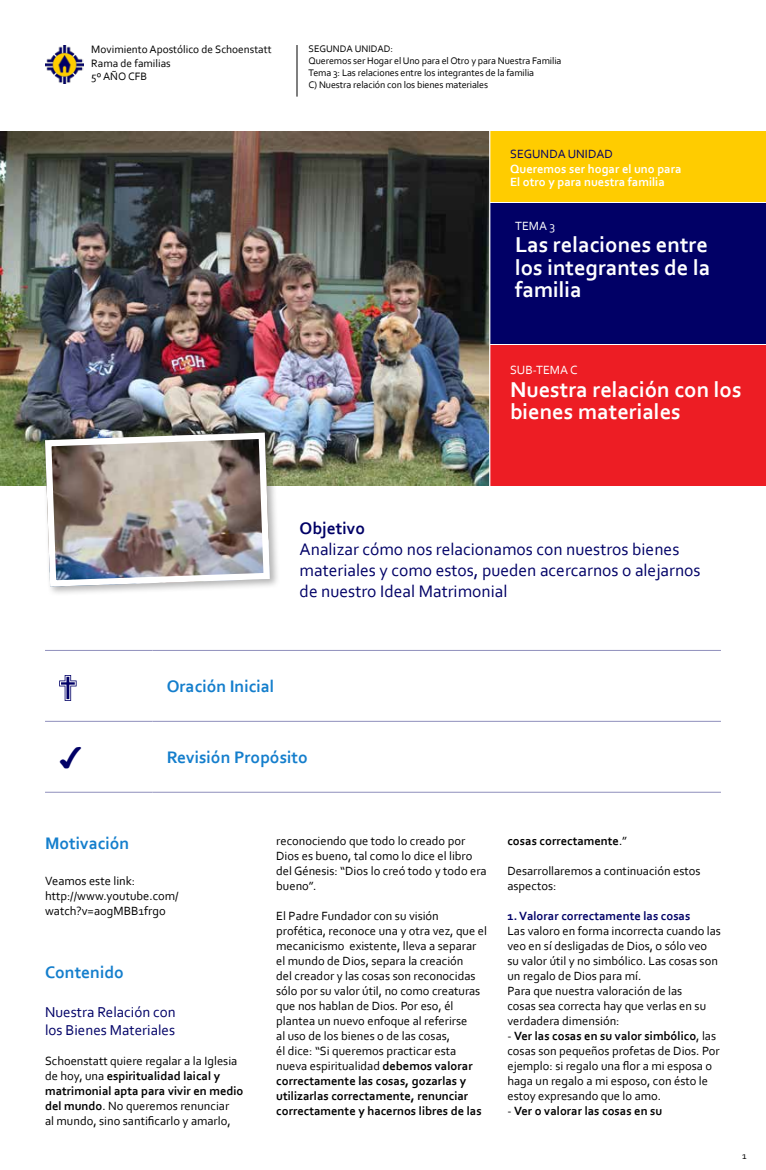
<style>
.page{position:relative;width:766px;height:1170px;background:#fff}
.page>*{position:absolute;margin:0;border:0;box-sizing:border-box;transform-origin:0 0}
.t1{font:27.5px "Monotype Sorts";color:#010066}
.t2{font:700 22.5px/22.5px "Corbel";color:#fff;text-align:justify}
.t3{font:17.5px/21px "Corbel";color:#010066}
.t4{font:700 17.5px "Corbel";color:#147ecc}
.t5{font:700 17.5px "Corbel";color:#010066}
.t6{font:15px/18px "Corbel";color:#010066}
.t7{font:12.5px/15px "Corbel";color:#000}
.t8{font:700 12.5px/12.5px "Corbel";color:#fff}
.t9{font:700 12.5px "Corbel";color:#000}
.t10{font:700 12.5px "Corbel";color:#010066}
.t11{font:12.5px "Corbel";color:#fff}
.t12{font:12.5px "Corbel";color:#010066}
.t13{font:11.25px/13.5px "Corbel";color:#000}
.t14{font:10px/12px "Corbel";letter-spacing:-.01em;color:#000}
.s1{font-weight:700}
.s2{font-weight:400}
</style>
<div class="page">
<div style="left:465px;top:203px;width:300px;height:141px;background:#010066"></div>
<div style="left:481px;top:345px;width:284px;height:140px;background:#ed1d24"></div>
<div style="left:465px;top:131px;width:300px;height:70px;background:#fc0"></div>
<img style="left:1px;top:131px;width:488px;height:354px">
<div style="left:42px;top:429px;width:238px;height:167px;background:#000;opacity:.3"></div>
<img style="left:42px;top:429px;width:231px;height:161px">
<hr style="left:489px;top:120px;width:1px;height:369px;background:#fff">
<hr style="left:45px;top:650px;width:107px;height:1px;background:#8f8fbc">
<hr style="left:152px;top:650px;width:568px;height:1px;background:#8f8fbc">
<hr style="left:45px;top:721px;width:107px;height:1px;background:#8f8fbc">
<hr style="left:152px;top:721px;width:568px;height:1px;background:#8f8fbc">
<hr style="left:45px;top:792px;width:107px;height:1px;background:#8f8fbc">
<hr style="left:152px;top:792px;width:568px;height:1px;background:#8f8fbc">
<svg style="left:59px;top:675px;width:18px;height:25px"></svg>
<img style="left:45px;top:45px;width:38px;height:38px">
<hr style="left:297px;top:45px;width:1px;height:52px;background:#000">
<p class="t13" style="left:91px;top:43px;width:182px">Movimiento Apostólico de Schoenstatt<br>Rama de familias<br>5º AÑO CFB</p>
<p class="t14" style="left:308px;top:43px;width:254px">SEGUNDA UNIDAD:<br>Queremos ser Hogar el Uno para el Otro y para Nuestra Familia Tema 3: Las relaciones entre los integrantes de la familia<br>C) Nuestra relación con los bienes materiales</p>
<p class="t12" style="left:510px;top:146px;width:104px">SEGUNDA UNIDAD</p>
<p class="t8" style="left:510px;top:162px;width:173px">Queremos ser hogar el uno para<br>El otro y para nuestra familia</p>
<p class="t11" style="left:515px;top:218px;width:42px">TEMA 3</p>
<h2 class="t2" style="left:515px;top:233px;width:197px">Las relaciones entre los integrantes de la familia</h2>
<p class="t11" style="left:510px;top:362px;width:69px">SUB-TEMA C</p>
<h2 class="t2" style="left:510px;top:377px;width:233px">Nuestra relación con los bienes materiales</h2>
<h3 class="t5" style="left:299px;top:517px;width:67px">Objetivo</h3>
<h3 class="t3" style="left:299px;top:538px;width:402px">Analizar cómo nos relacionamos con nuestros bienes materiales y como estos, pueden acercarnos o alejarnos de nuestro Ideal Matrimonial</h3>
<h3 class="t4" style="left:167px;top:675px;width:109px">Oración Inicial</h3>
<h1 class="t1" style="left:59px;top:745px;width:27px">4</h1>
<h3 class="t4" style="left:167px;top:746px;width:143px">Revisión Propósito</h3>
<h3 class="t4" style="left:45px;top:832px;width:86px">Motivación</h3>
<p class="t7" style="left:45px;top:872px;width:135px">Veamos este link: http://www.youtube.com/ watch?v=aogMBB1frgo</p>
<h3 class="t4" style="left:45px;top:961px;width:80px">Contenido</h3>
<p class="t6" style="left:45px;top:1002px;width:132px">Nuestra Relación con los Bienes Materiales</p>
<p class="t7" style="left:45px;top:1052px;width:200px">Schoenstatt quiere regalar a la Iglesia de hoy, una <span class="s1">espiritualidad laical y matrimonial apta para vivir en medio del mundo</span>. No queremos renunciar<br>al mundo, sino santificarlo y amarlo,</p>
<p class="t7" style="left:276px;top:833px;width:212px">reconociendo que todo lo creado por<br>Dios es bueno, tal como lo dice el libro del Génesis: “Dios lo creó todo y todo era bueno”.</p>
<p class="t7" style="left:276px;top:908px;width:212px">El Padre Fundador con su visión profética, reconoce una y otra vez, que el mecanicismo existente, lleva a separar el mundo de Dios, separa la creación<br>del creador y las cosas son reconocidas sólo por su valor útil, no como creaturas que nos hablan de Dios. Por eso, él plantea un nuevo enfoque al referirse<br>al uso de los bienes o de las cosas,<br>él dice: “Si queremos practicar esta nueva espiritualidad <span class="s1">debemos valorar correctamente las cosas, gozarlas y utilizarlas correctamente, renunciar correctamente y hacernos libres de las</span></p>
<p class="t9" style="left:507px;top:833px;width:121px">cosas correctamente<span class="s2">.”</span></p>
<p class="t7" style="left:507px;top:863px;width:194px">Desarrollaremos a continuación estos aspectos:</p>
<p class="t10" style="left:507px;top:908px;width:184px">1. Valorar correctamente las cosas</p>
<p class="t7" style="left:507px;top:923px;width:215px">Las valoro en forma incorrecta cuando las veo en sí desligadas de Dios, o sólo veo su valor útil y no simbólico. Las cosas son un regalo de Dios para mí.<br>Para que nuestra valoración de las<br>cosas sea correcta hay que verlas en su verdadera dimensión:</p>
<p class="t7" style="left:507px;top:1028px;width:213px">- <span class="s1">Ver las cosas en su valor simbólico</span>, las cosas son pequeños profetas de Dios. Por ejemplo: si regalo una flor a mi esposa o haga un regalo a mi esposo, con ésto le estoy expresando que lo amo.</p>
<p class="t9" style="left:507px;top:1103px;width:156px"><span class="s2">-</span> Ver o valorar las cosas en su</p>
<p class="t14" style="left:741px;top:1149px;width:6px">1</p>
</div>
